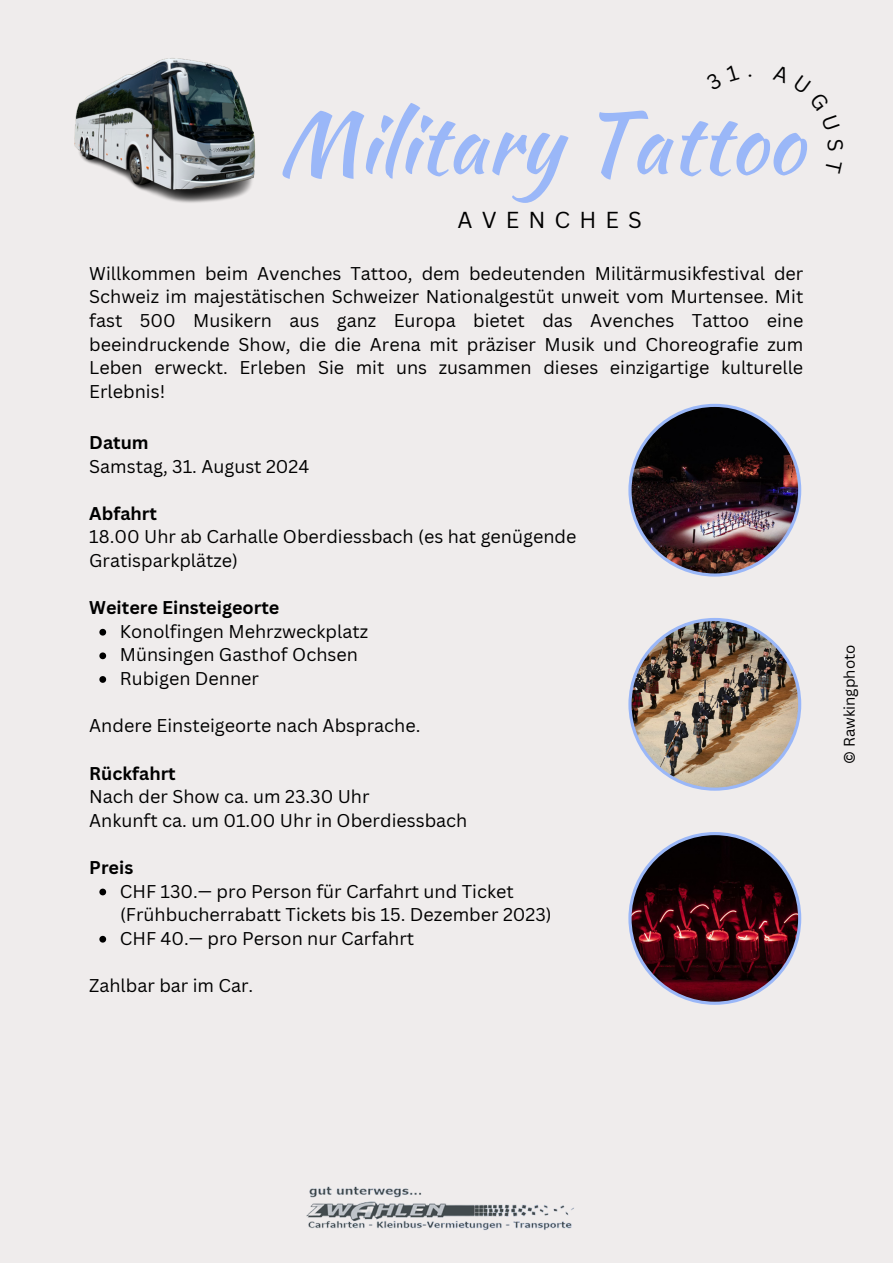
<style>
.page{position:relative;width:893px;height:1264px;background:#fff}
.page>*{position:absolute;margin:0;border:0;box-sizing:border-box;transform-origin:0 0}
.t1{font:83.85px "Kaushan Script";color:#9ab7f8}
.t2{font:22.5px "Canva Sans";letter-spacing:.405em;color:#000}
.t3{font:18px/23.5px "Canva Sans";color:#000;text-align:justify}
.t4{font:700 18px "Canva Sans";color:#000}
.t5{font:15px "Canva Sans";color:#000}
</style>
<div class="page">
<div style="left:0;top:0;width:892px;height:1262px;background:#efecec"></div>
<img style="left:74px;top:58px;width:182px;height:145px">
<img style="left:628px;top:404px;width:173px;height:172px">
<svg style="left:628px;top:832px;width:173px;height:172px"></svg>
<svg style="left:99px;top:629px;width:7px;height:6px"></svg>
<svg style="left:99px;top:652px;width:7px;height:7px"></svg>
<svg style="left:99px;top:676px;width:7px;height:6px"></svg>
<svg style="left:99px;top:888px;width:7px;height:7px"></svg>
<svg style="left:99px;top:935px;width:7px;height:7px"></svg>
<img style="left:628px;top:618px;width:173px;height:172px">
<img style="left:306px;top:1186px;width:268px;height:44px">
<p class="t1" style="left:278px;top:82px;width:526px">Military Tattoo</p>
<p class="t2" style="left:457px;top:204px;width:186px">AVENCHES</p>
<p class="t3" style="left:89px;top:261px;width:715px">Willkommen beim Avenches Tattoo, dem bedeutenden Militärmusikfestival der Schweiz im majestätischen Schweizer Nationalgestüt unweit vom Murtensee. Mit fast 500 Musikern aus ganz Europa bietet das Avenches Tattoo eine beeindruckende Show, die die Arena mit präziser Musik und Choreografie zum Leben erweckt. Erleben Sie mit uns zusammen dieses einzigartige kulturelle Erlebnis!</p>
<p class="t4" style="left:89px;top:429px;width:61px">Datum</p>
<p class="t3" style="left:89px;top:454px;width:221px">Samstag, 31. August 2024</p>
<p class="t4" style="left:89px;top:500px;width:69px">Abfahrt</p>
<p class="t3" style="left:89px;top:524px;width:488px">18.00 Uhr ab Carhalle Oberdiessbach (es hat genügende<br>Gratisparkplätze)</p>
<p class="t4" style="left:89px;top:595px;width:192px">Weitere Einsteigeorte</p>
<p class="t3" style="left:120px;top:619px;width:250px">Konolfingen Mehrzweckplatz</p>
<p class="t3" style="left:120px;top:642px;width:239px">Münsingen Gasthof Ochsen</p>
<p class="t3" style="left:120px;top:666px;width:141px">Rubigen Denner</p>
<p class="t3" style="left:89px;top:713px;width:333px">Andere Einsteigeorte nach Absprache.</p>
<p class="t4" style="left:89px;top:760px;width:88px">Rückfahrt</p>
<p class="t3" style="left:89px;top:784px;width:282px">Nach der Show ca. um 23.30 Uhr</p>
<p class="t3" style="left:89px;top:808px;width:379px">Ankunft ca. um 01.00 Uhr in Oberdiessbach</p>
<p class="t4" style="left:89px;top:854px;width:45px">Preis</p>
<p class="t3" style="left:120px;top:902px;width:433px">(Frühbucherrabatt Tickets bis 15. Dezember 2023)</p>
<p class="t3" style="left:120px;top:878px;width:395px">CHF 130.— pro Person für Carfahrt und Ticket</p>
<p class="t3" style="left:120px;top:926px;width:296px">CHF 40.— pro Person nur Carfahrt</p>
<p class="t3" style="left:89px;top:973px;width:166px">Zahlbar bar im Car.</p>
<p class="t5" style="left:838px;top:764px;width:121px;rotate:-90deg">© Rawkingphoto</p>
</div>
